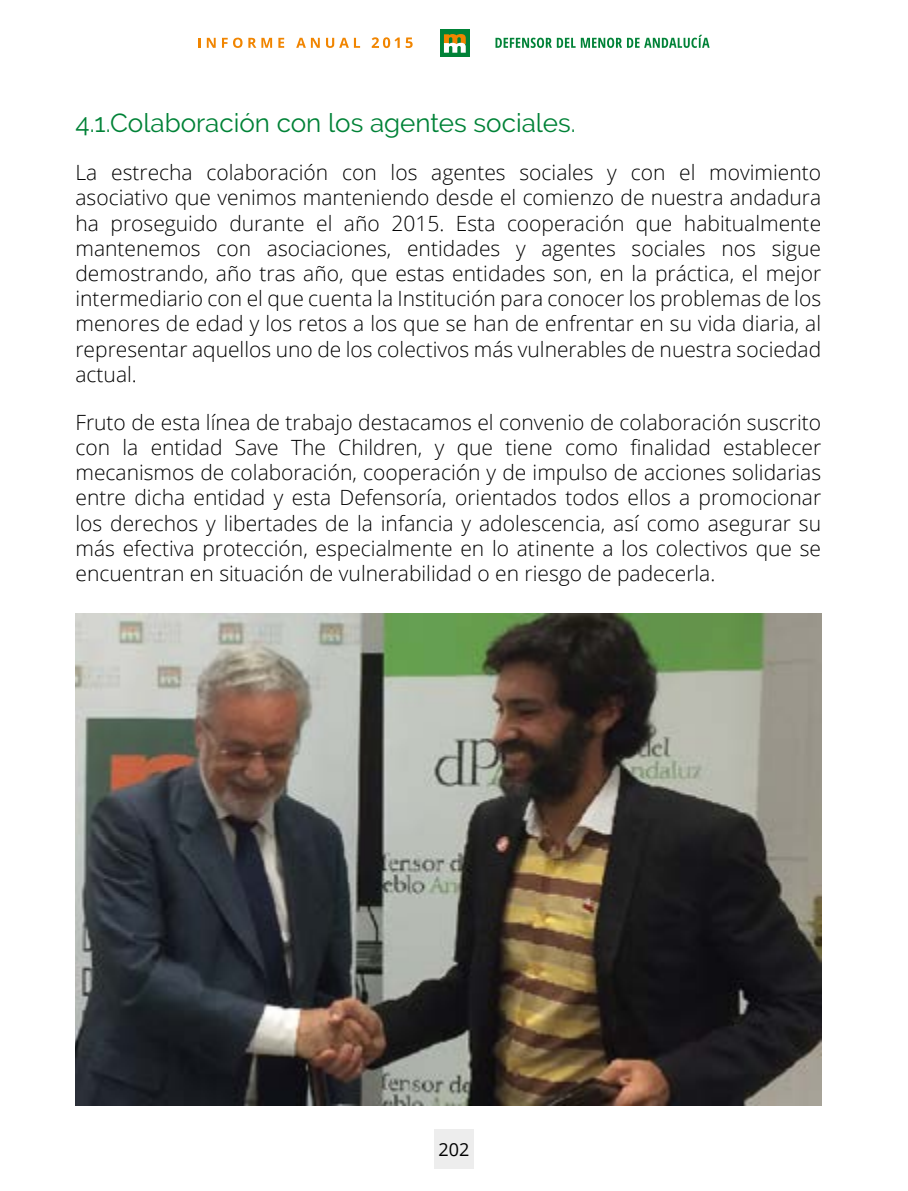
<style>
.page{position:relative;width:908px;height:1191px;background:#fff}
.page>*{position:absolute;margin:0;border:0;box-sizing:border-box;transform-origin:0 0}
.t1{font:26px "Raleway";color:#008237}
.t2{font:300 21px/25.2px "Open Sans";color:#000;text-align:justify}
.t3{font:18px "Open Sans";color:#000}
</style>
<div class="page">
<svg style="left:495px;top:35px;width:214px;height:13px"></svg>
<svg style="left:198px;top:38px;width:2px;height:10px"></svg>
<svg style="left:207px;top:38px;width:8px;height:10px"></svg>
<svg style="left:222px;top:38px;width:5px;height:10px"></svg>
<svg style="left:233px;top:38px;width:9px;height:10px"></svg>
<svg style="left:248px;top:38px;width:24px;height:10px"></svg>
<svg style="left:278px;top:38px;width:6px;height:10px"></svg>
<svg style="left:296px;top:38px;width:23px;height:10px"></svg>
<svg style="left:326px;top:38px;width:34px;height:10px"></svg>
<div style="left:440px;top:30px;width:29px;height:27px;background:#008237"></div>
<svg style="left:444px;top:34px;width:21px;height:19px"></svg>
<svg style="left:371px;top:37px;width:41px;height:11px"></svg>
<div style="left:434px;top:1129px;width:39px;height:39px;background:#ededed"></div>
<img style="left:75px;top:613px;width:745px;height:493px">
<p class="t1" style="left:75px;top:108px;width:501px">4.1.Colaboración con los agentes sociales.</p>
<p class="t2" style="left:75px;top:159px;width:747px">La estrecha colaboración con los agentes sociales y con el movimiento asociativo que venimos manteniendo desde el comienzo de nuestra andadura ha proseguido durante el año 2015. Esta cooperación que habitualmente mantenemos con asociaciones, entidades y agentes sociales nos sigue demostrando, año tras año, que estas entidades son, en la práctica, el mejor intermediario con el que cuenta la Institución para conocer los problemas de los menores de edad y los retos a los que se han de enfrentar en su vida diaria, al representar aquellos uno de los colectivos más vulnerables de nuestra sociedad actual.</p>
<p class="t2" style="left:75px;top:409px;width:746px">Fruto de esta línea de trabajo destacamos el convenio de colaboración suscrito con la entidad Save The Children, y que tiene como finalidad establecer mecanismos de colaboración, cooperación y de impulso de acciones solidarias entre dicha entidad y esta Defensoría, orientados todos ellos a promocionar los derechos y libertades de la infancia y adolescencia, así como asegurar su más efectiva protección, especialmente en lo atinente a los colectivos que se encuentran en situación de vulnerabilidad o en riesgo de padecerla.</p>
<p class="t3" style="left:438px;top:1136px;width:32px">202</p>
</div>
